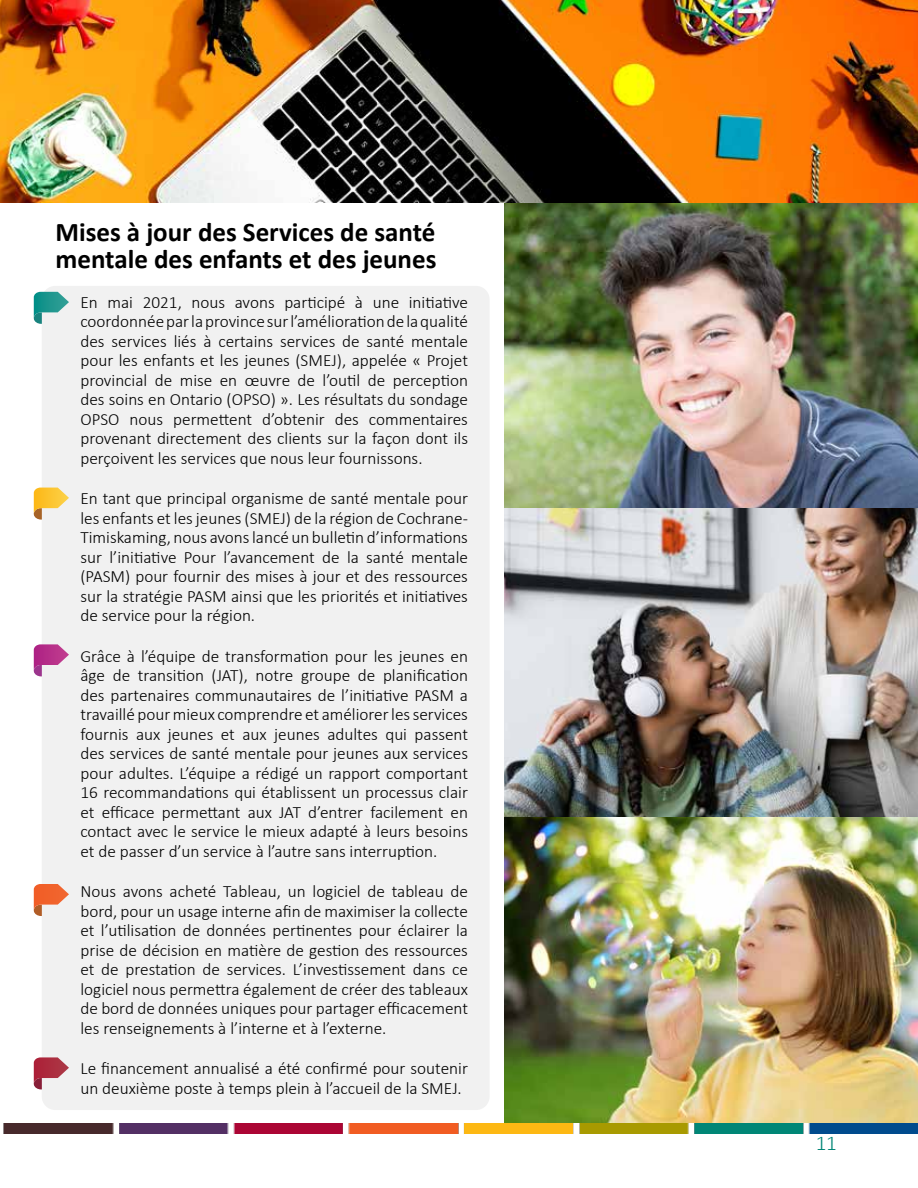
<style>
.page{position:relative;width:918px;height:1188px;background:#fff}
.page>*{position:absolute;margin:0;border:0;box-sizing:border-box;transform-origin:0 0}
.t1{font:700 27px/27px "Calibri";color:#000}
.t2{font:300 21px "Calibri";color:#008576}
.t3{font:300 17.25px/19.5px "Calibri";color:#000;text-align:justify}
</style>
<div class="page">
<div style="left:42px;top:286px;width:448px;height:824px;background:#f1f1f1;border-radius:14px"></div>
<img style="left:3px;top:1123px;width:915px;height:11px">
<img style="left:504px;top:202px;width:414px;height:921px">
<img style="left:0;top:0;width:918px;height:202px">
<svg style="left:33px;top:292px;width:36px;height:32px"></svg>
<svg style="left:33px;top:488px;width:36px;height:32px"></svg>
<svg style="left:33px;top:884px;width:36px;height:32px"></svg>
<svg style="left:33px;top:1057px;width:36px;height:32px"></svg>
<svg style="left:33px;top:644px;width:36px;height:32px"></svg>
<h1 class="t1" style="left:56px;top:218px;width:383px">Mises à jour des Services de santé mentale des enfants et des jeunes</h1>
<p class="t3" style="left:80px;top:292px;width:389px;text-indent:-27px">• En mai 2021, nous avons participé à une initiative coordonnée par la province sur l’amélioration de la qualité des services liés à certains services de santé mentale pour les enfants et les jeunes (SMEJ), appelée « Projet provincial de mise en œuvre de l’outil de perception des soins en Ontario (OPSO) ». Les résultats du sondage OPSO nous permettent d’obtenir des commentaires provenant directement des clients sur la façon dont ils perçoivent les services que nous leur fournissons.</p>
<p class="t3" style="left:80px;top:489px;width:389px;text-indent:-27px">• En tant que principal organisme de santé mentale pour les enfants et les jeunes (SMEJ) de la région de Cochrane-Timiskaming, nous avons lancé un bulletin d’informations sur l’initiative Pour l’avancement de la santé mentale (PASM) pour fournir des mises à jour et des ressources sur la stratégie PASM ainsi que les priorités et initiatives de service pour la région.</p>
<p class="t3" style="left:80px;top:646px;width:389px;text-indent:-27px">• Grâce à l’équipe de transformation pour les jeunes en âge de transition (JAT), notre groupe de planification des partenaires communautaires de l’initiative PASM a travaillé pour mieux comprendre et améliorer les services fournis aux jeunes et aux jeunes adultes qui passent des services de santé mentale pour jeunes aux services pour adultes. L’équipe a rédigé un rapport comportant 16 recommandations qui établissent un processus clair et efficace permettant aux JAT d’entrer facilement en contact avec le service le mieux adapté à leurs besoins et de passer d’un service à l’autre sans interruption.</p>
<p class="t3" style="left:80px;top:881px;width:389px;text-indent:-27px">• Nous avons acheté Tableau, un logiciel de tableau de bord, pour un usage interne afin de maximiser la collecte et l’utilisation de données pertinentes pour éclairer la prise de décision en matière de gestion des ressources et de prestation de services. L’investissement dans ce logiciel nous permettra également de créer des tableaux de bord de données uniques pour partager efficacement les renseignements à l’interne et à l’externe.</p>
<p class="t3" style="left:80px;top:1058px;width:389px;text-indent:-27px">• Le financement annualisé a été confirmé pour soutenir un deuxième poste à temps plein à l’accueil de la SMEJ.</p>
<p class="t2" style="left:816px;top:1130px;width:22px">11</p>
</div>
